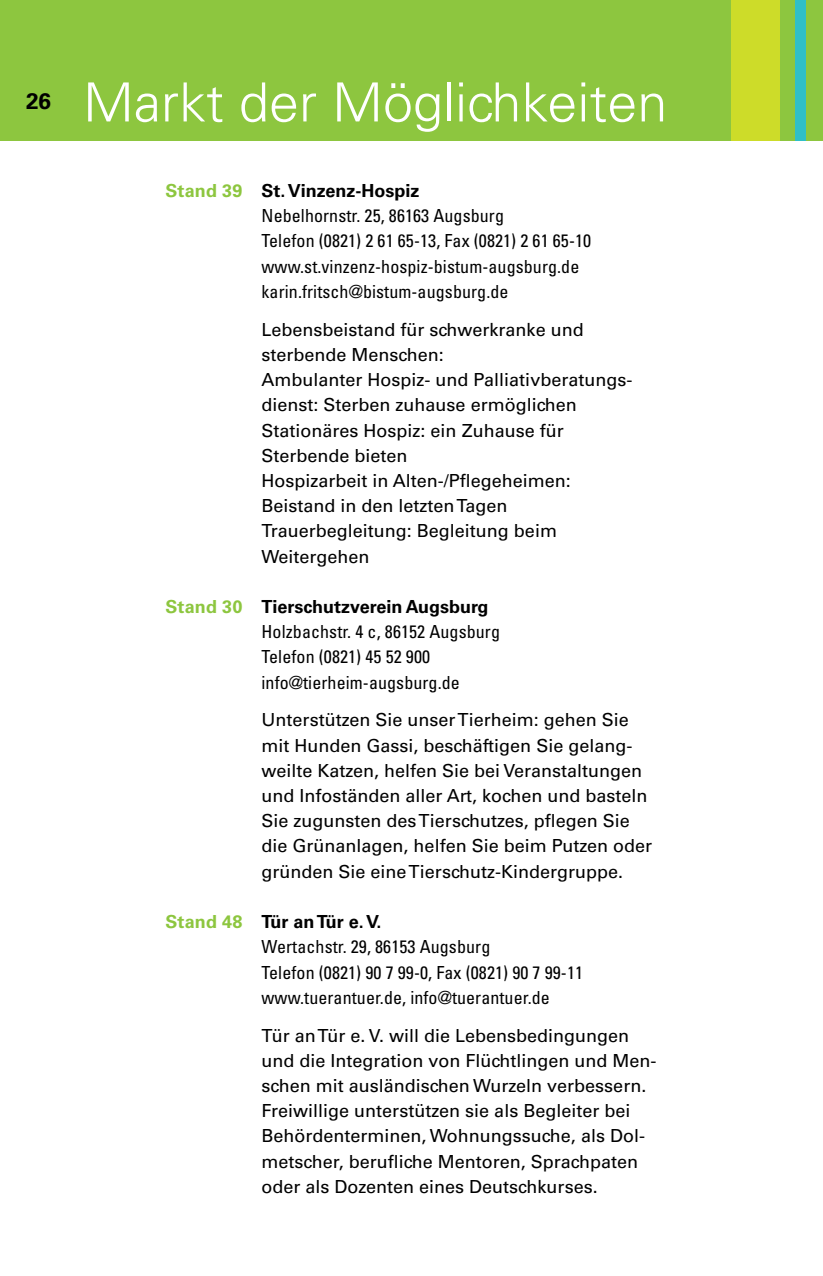
<style>
.page{position:relative;width:823px;height:1276px;background:#fff}
.page>*{position:absolute;margin:0;border:0;box-sizing:border-box;transform-origin:0 0}
.t1{font:300 54px "Univers LT Std";color:#fff}
.t2{font:700 22.5px "Univers LT Std";color:#000}
.t3{font:18px/25.2px "Univers LT Std";color:#000}
.t4{font:condensed 18px/25.2px "Univers LT Std";letter-spacing:.005em;color:#000}
.t5{font:700 18px "Univers LT Std";color:#000}
.t6{font:700 18px "Univers LT Std";letter-spacing:.005em;color:#8dc63f}
</style>
<div class="page">
<div style="left:0;top:0;width:823px;height:140px;background:#8dc63f"></div>
<div style="left:731px;top:0;width:48px;height:140px;background:#cddc29"></div>
<div style="left:795px;top:0;width:10px;height:140px;background:#2fbfc8"></div>
<p class="t2" style="left:26px;top:88px;width:27px">26</p>
<h1 class="t1" style="left:83px;top:70px;width:586px">Markt der Möglichkeiten</h1>
<p class="t6" style="left:165px;top:180px;width:78px">Stand 39</p>
<p class="t6" style="left:165px;top:596px;width:78px">Stand 30</p>
<p class="t6" style="left:165px;top:911px;width:78px">Stand 48</p>
<p class="t5" style="left:261px;top:180px;width:159px">St. Vinzenz-Hospiz</p>
<p class="t4" style="left:261px;top:203px;width:331px">Nebelhornstr. 25, 86163 Augsburg<br>Telefon (0821) 2 61 65-13, Fax (0821) 2 61 65-10 www.st.vinzenz-hospiz-bistum-augsburg.de karin.fritsch@bistum-augsburg.de</p>
<p class="t3" style="left:261px;top:317px;width:372px">Lebensbeistand für schwerkranke und sterbende Menschen:<br>Ambulanter Hospiz- und Palliativberatungs&shy;dienst: Sterben zuhause ermöglichen<br>Stationäres Hospiz: ein Zuhause für<br>Sterbende bieten<br>Hospizarbeit in Alten-/Pflegeheimen:<br>Beistand in den letzten Tagen<br>Trauerbegleitung: Begleitung beim<br>Weitergehen</p>
<p class="t5" style="left:261px;top:596px;width:228px">Tierschutzverein Augsburg</p>
<p class="t4" style="left:261px;top:619px;width:240px">Holzbachstr. 4 c, 86152 Augsburg<br>Telefon (0821) 45 52 900 info@tierheim-augsburg.de</p>
<p class="t3" style="left:261px;top:707px;width:392px">Unterstützen Sie unser Tierheim: gehen Sie mit Hunden Gassi, beschäftigen Sie gelang&shy;weilte Katzen, helfen Sie bei Veranstaltungen und Infoständen aller Art, kochen und basteln Sie zugunsten des Tierschutzes, pflegen Sie die Grünanlagen, helfen Sie beim Putzen oder gründen Sie eine Tierschutz-Kindergruppe.</p>
<p class="t5" style="left:261px;top:911px;width:122px">Tür an Tür e. V.</p>
<p class="t4" style="left:261px;top:934px;width:323px">Wertachstr. 29, 86153 Augsburg<br>Telefon (0821) 90 7 99-0, Fax (0821) 90 7 99-11 www.tuerantuer.de, info@tuerantuer.de</p>
<p class="t3" style="left:261px;top:1022px;width:396px">Tür an Tür e. V. will die Lebensbedingungen und die Integration von Flüchtlingen und Men&shy;schen mit ausländischen Wurzeln verbessern.<br>Freiwillige unterstützen sie als Begleiter bei Behördenterminen, Wohnungssuche, als Dol&shy;metscher, berufliche Mentoren, Sprachpaten oder als Dozenten eines Deutschkurses.</p>
</div>
